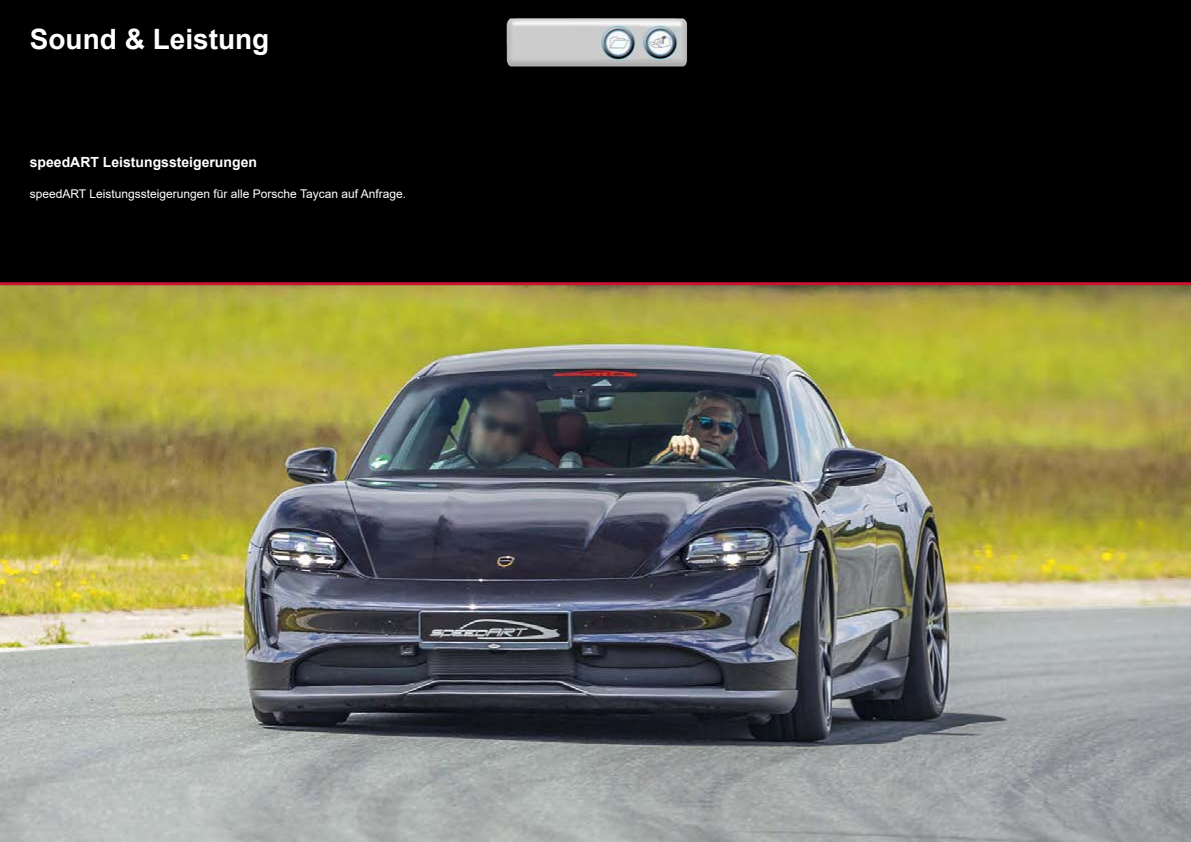
<style>
.page{position:relative;width:1191px;height:842px;background:#000}
.page>*{position:absolute;margin:0;border:0;box-sizing:border-box;transform-origin:0 0}
.t1{font:700 28px "Arial";color:#fff}
.t2{font:700 14px "Arial";color:#fff}
.t3{font:12px "Arial";color:#fff}
</style>
<div class="page">
<img style="left:0;top:282px;width:1191px;height:560px">
<img style="left:506px;top:18px;width:182px;height:48px">
<img style="left:600px;top:25px;width:37px;height:36px">
<img style="left:640px;top:24px;width:40px;height:37px">
<h1 class="t1" style="left:30px;top:20px;width:241px">Sound &amp; Leistung</h1>
<p class="t2" style="left:30px;top:152px;width:229px">speedART Leistungssteigerungen</p>
<p class="t3" style="left:30px;top:185px;width:378px">speedART Leistungssteigerungen für alle Porsche Taycan auf Anfrage.</p>
</div>
